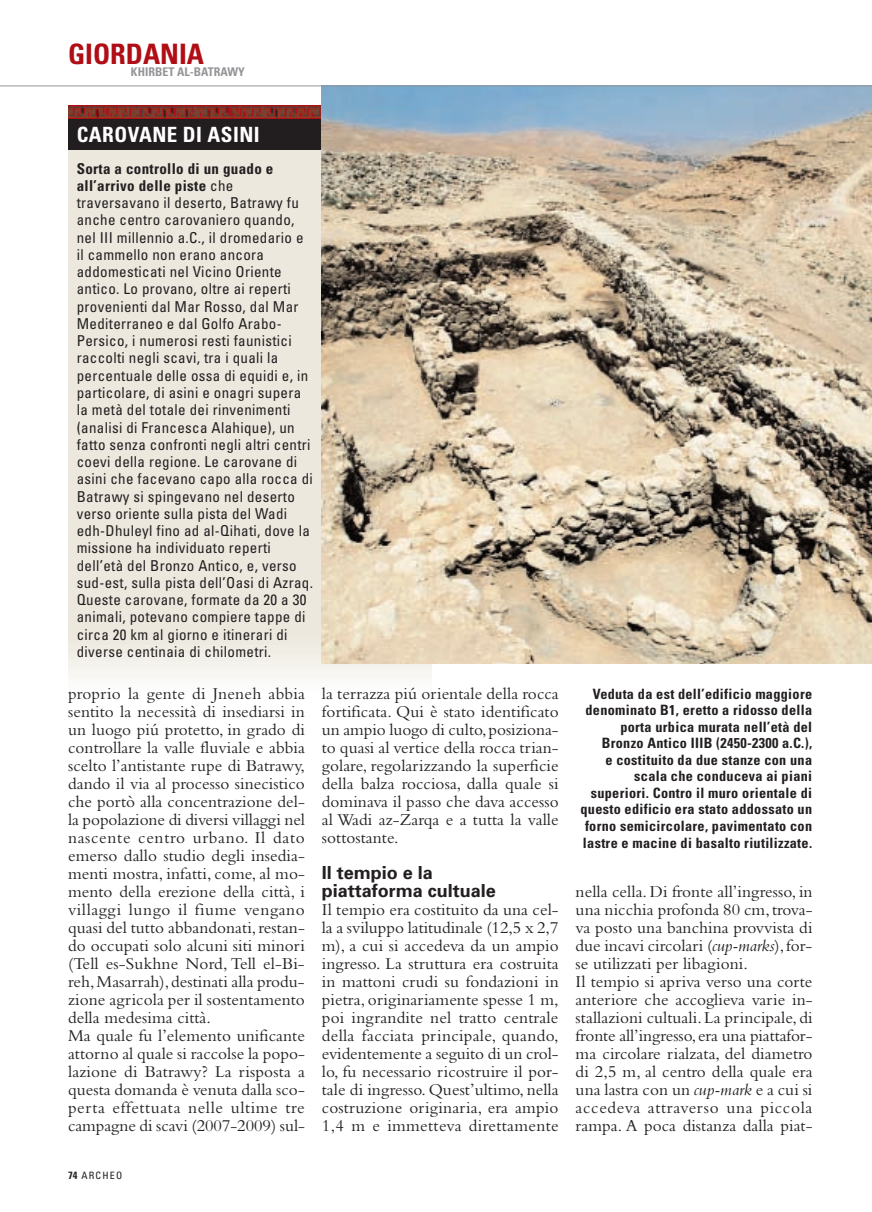
<style>
.page{position:relative;width:872px;height:1212px;background:#fff}
.page>*{position:absolute;margin:0;border:0;box-sizing:border-box;transform-origin:0 0}
.t1{font:700 condensed 28.2px "Univers";color:#b00d15}
.t2{font:700 condensed 21px "Univers";letter-spacing:.02em;color:#fff}
.t3{font:700 18px/18px "Univers";color:#231f20}
.t4{font:17.25px/18px "Bembo";letter-spacing:.005em;color:#231f20}
.t5{font:condensed 15px/17.2px "Univers";letter-spacing:.02em;color:#231f20}
.t6{font:700 condensed 14.25px/16.5px "Univers";letter-spacing:.02em;color:#231f20;text-align:right}
.t7{font:700 condensed 12px "Univers";color:#939598}
.t8{font:condensed 10.2px "Univers";letter-spacing:.12em;color:#231f20}
.s1{font-weight:700}
.s2{font-weight:700;font-size:10.5px}
.s3{font-style:italic}
</style>
<div class="page">
<div style="left:68px;top:119px;width:364px;height:561px;background:#ece8de"></div>
<div style="left:68px;top:638px;width:364px;height:6px;background:#eeebe2"></div>
<div style="left:68px;top:643px;width:364px;height:6px;background:#f0ede4"></div>
<div style="left:68px;top:648px;width:364px;height:5px;background:#f1eee6"></div>
<div style="left:68px;top:652px;width:364px;height:6px;background:#f3f0ea"></div>
<div style="left:68px;top:657px;width:364px;height:5px;background:#f3f2eb"></div>
<div style="left:68px;top:661px;width:364px;height:6px;background:#f4f3ee"></div>
<div style="left:68px;top:666px;width:364px;height:5px;background:#f7f6f1"></div>
<div style="left:68px;top:670px;width:364px;height:6px;background:#f8f7f3"></div>
<div style="left:68px;top:675px;width:364px;height:5px;background:#faf9f6"></div>
<div style="left:68px;top:679px;width:364px;height:6px;background:#fafaf8"></div>
<div style="left:68px;top:684px;width:364px;height:6px;background:#fbfbfa"></div>
<div style="left:68px;top:118px;width:364px;height:32px;background:#221e20"></div>
<svg style="left:68px;top:117px;width:254px;height:1px"></svg>
<img style="left:68px;top:105px;width:254px;height:12px">
<img style="left:322px;top:87px;width:550px;height:576px">
<hr style="left:0;top:86px;width:872px;height:1px;background:#939598">
<h1 class="t1" style="left:68px;top:44px;width:137px">GIORDANIA</h1>
<p class="t7" style="left:131px;top:68px;width:115px">KHIRBET AL-BATRAWY</p>
<p class="t2" style="left:77px;top:126px;width:184px">CAROVANE DI ASINI</p>
<p class="t5" style="left:77px;top:161px;width:238px"><span class="s1">Sorta a controllo di un guado e all’arrivo delle piste</span> che traversavano il deserto, Batrawy fu anche centro carovaniero quando, nel III millennio a.C., il dromedario e il cammello non erano ancora addomesticati nel Vicino Oriente antico. Lo provano, oltre ai reperti provenienti dal Mar Rosso, dal Mar Mediterraneo e dal Golfo Arabo-Persico, i numerosi resti faunistici raccolti negli scavi, tra i quali la percentuale delle ossa di equidi e, in particolare, di asini e onagri supera la metà del totale dei rinvenimenti (analisi di Francesca Alahique), un fatto senza confronti negli altri centri coevi della regione. Le carovane di asini che facevano capo alla rocca di Batrawy si spingevano nel deserto verso oriente sulla pista del Wadi edh-Dhuleyl fino ad al-Qihati, dove la missione ha individuato reperti dell’età del Bronzo Antico, e, verso sud-est, sulla pista dell’Oasi di Azraq.<br>Queste carovane, formate da 20 a 30 animali, potevano compiere tappe di circa 20 km al giorno e itinerari di diverse centinaia di chilometri.</p>
<p class="t4" style="left:68px;top:686px;width:238px">proprio la gente di Jneneh abbia sentito la necessità di insediarsi in un luogo piú protetto, in grado di controllare la valle fluviale e abbia scelto l’antistante rupe di Batrawy, dando il via al processo sinecistico che portò alla concentrazione del&shy;la popolazione di diversi villaggi nel nascente centro urbano. Il dato emerso dallo studio degli insedia&shy;menti mostra, infatti, come, al mo&shy;mento della erezione della città, i villaggi lungo il fiume vengano quasi del tutto abbandonati,restan&shy;do occupati solo alcuni siti minori (Tell es-Sukhne Nord, Tell el-Bi&shy;reh,Masarrah),destinati alla produ&shy;zione agricola per il sostentamento della medesima città.<br>Ma quale fu l’elemento unificante attorno al quale si raccolse la popo&shy;lazione di Batrawy? La risposta a questa domanda è venuta dalla sco&shy;perta effettuata nelle ultime tre campagne di scavi (2007-2009) sul-</p>
<p class="t4" style="left:322px;top:686px;width:238px;text-align:justify">la terrazza piú orientale della rocca fortificata. Qui è stato identificato un ampio luogo di culto,posiziona&shy;to quasi al vertice della rocca trian&shy;golare, regolarizzando la superficie della balza rocciosa, dalla quale si dominava il passo che dava accesso al Wadi az-Zarqa e a tutta la valle sottostante.</p>
<p class="t3" style="left:322px;top:865px;width:176px">Il tempio e la piattaforma cultuale</p>
<p class="t4" style="left:322px;top:902px;width:238px;text-align:justify">Il tempio era costituito da una cel&shy;la a sviluppo latitudinale (12,5 x 2,7 m), a cui si accedeva da un ampio ingresso. La struttura era costruita in mattoni crudi su fondazioni in pietra, originariamente spesse 1 m, poi ingrandite nel tratto centrale della facciata principale, quando, evidentemente a seguito di un crol&shy;lo, fu necessario ricostruire il por&shy;tale di ingresso. Quest’ultimo, nella costruzione originaria, era ampio 1,4 m e immetteva direttamente</p>
<p class="t8" style="left:68px;top:1172px;width:56px"><span class="s2">74</span> ARCHEO</p>
<p class="t6" style="left:580px;top:687px;width:233px">Veduta da est dell’edificio maggiore denominato B1, eretto a ridosso della porta urbica murata nell’età del Bronzo Antico IIIB (2450-2300 a.C.),<br>e costituito da due stanze con una scala che conduceva ai piani superiori. Contro il muro orientale di questo edificio era stato addossato un forno semicircolare, pavimentato con lastre e macine di basalto riutilizzate.</p>
<p class="t4" style="left:575px;top:884px;width:238px">nella cella. Di fronte all’ingresso, in una nicchia profonda 80 cm,trova&shy;va posto una banchina provvista di due incavi circolari (<span class="s3">cup-marks</span>),for&shy;se utilizzati per libagioni.<br>Il tempio si apriva verso una corte anteriore che accoglieva varie in&shy;stallazioni cultuali.La principale,di fronte all’ingresso,era una piattafor&shy;ma circolare rialzata, del diametro di 2,5 m, al centro della quale era una lastra con un <span class="s3">cup-mark</span> e a cui si accedeva attraverso una piccola rampa. A poca distanza dalla piat-</p>
</div>
